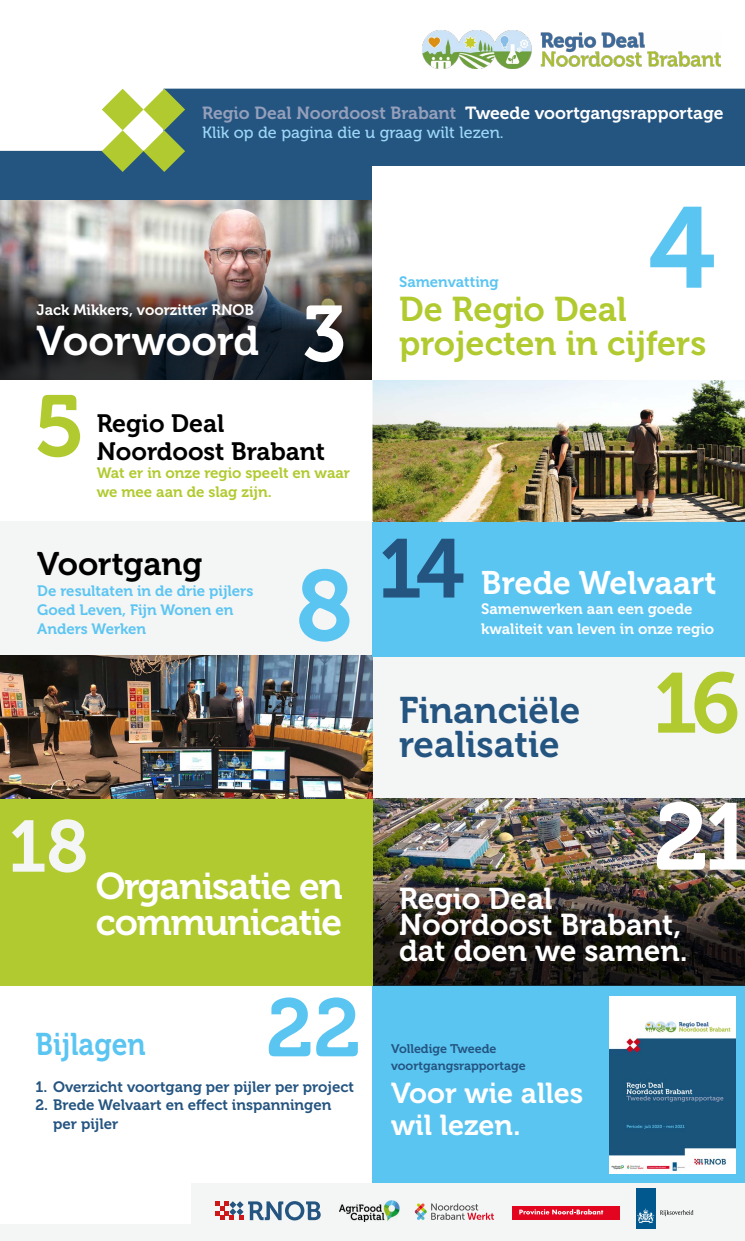
<style>
.page{position:relative;width:745px;height:1241px;background:#fff}
.page>*{position:absolute;margin:0;border:0;box-sizing:border-box;transform-origin:0 0}
.t1{font:114.12px "Museo 700";color:#5bc5f2}
.t2{font:99.12px "Museo 700";color:#5bc5f2}
.t3{font:94.25px "Museo 700";color:#fff}
.t4{font:86.25px "Museo 700";color:#b1ca2f}
.t5{font:84.5px "Museo 700";color:#b1ca2f}
.t6{font:82.75px "Museo 700";color:#245480}
.t7{font:81.5px "Museo 700";color:#5bc5f2}
.t8{font:78.5px "Museo 700";color:#fff}
.t9{font:41.25px "Museo 700";color:#fff}
.t10{font:37.12px/35.6px "Museo 700";letter-spacing:-.03em;color:#fff;text-align:right}
.t11{font:36.88px/33.9px "Museo 700";color:#245480}
.t12{font:34.25px/34.2px "Museo 700";color:#b1ca2f}
.t13{font:32.5px "Museo 700";color:#fff}
.t14{font:32.5px "Museo 700";color:#000}
.t15{font:31.25px "Museo 700";color:#5bc5f2;scale:.9 1}
.t16{font:30px/26.2px "Museo 700";color:#fff}
.t17{font:28.75px/32.5px "Museo 700";color:#fff}
.t18{font:25px/27.5px "Museo 700";color:#000}
.t19{font:17.5px "Museo 700";color:#fff}
.t20{font:16.25px "Museo 500";color:#9cd7f7}
.t21{font:15px/18.8px "Museo 700";color:#245480}
.t22{font:15px/20px "Museo 700";color:#fff}
.t23{font:15px/18.8px "Museo 700";color:#5bc5f2}
.t24{font:15px/18.8px "Museo 700";color:#b1ca2f}
.t25{font:12.5px/17.5px "Museo 700";color:#245480}
.s1{color:#949fbb}
</style>
<div class="page">
<div style="left:372px;top:652px;width:372px;height:145px;background:#f4f5f5"></div>
<img style="left:372px;top:380px;width:372px;height:142px">
<img style="left:372px;top:798px;width:372px;height:28px">
<svg style="left:0;top:89px;width:744px;height:111px;background:#39658c"></svg>
<div style="left:372px;top:985px;width:372px;height:198px;background:#5bc5f2"></div>
<div style="left:0;top:522px;width:372px;height:134px;background:#f4f5f5"></div>
<svg style="left:102px;top:89px;width:83px;height:83px"></svg>
<img style="left:0;top:200px;width:372px;height:20px">
<img style="left:0;top:220px;width:372px;height:159px">
<img style="left:372px;top:826px;width:372px;height:159px">
<div style="left:0;top:798px;width:372px;height:187px;background:#b1ca2f"></div>
<img style="left:0;top:656px;width:372px;height:142px">
<div style="left:0;top:1183px;width:744px;height:57px;background:#f4f5f5"></div>
<div style="left:0;top:1178px;width:191px;height:44px;background:#fff"></div>
<img style="left:609px;top:996px;width:125px;height:176px">
<div style="left:372px;top:166px;width:372px;height:213px;background:#fff"></div>
<img style="left:422px;top:31px;width:298px;height:38px">
<div style="left:372px;top:522px;width:372px;height:134px;background:#5bc5f2"></div>
<svg style="left:215px;top:1201px;width:105px;height:19px"></svg>
<div style="left:512px;top:1205px;width:107px;height:13px;background:#e30520"></div>
<svg style="left:519px;top:1209px;width:84px;height:5px"></svg>
<img style="left:339px;top:1200px;width:60px;height:21px">
<svg style="left:414px;top:1203px;width:79px;height:16px"></svg>
<div style="left:635px;top:1187px;width:20px;height:41px;background:#00588e"></div>
<svg style="left:637px;top:1208px;width:16px;height:15px"></svg>
<svg style="left:660px;top:1210px;width:32px;height:5px"></svg>
<p class="t19" style="left:202px;top:103px;width:522px"><span class="s1">Regio Deal Noordoost Brabant</span> Tweede voortgangsrapportage</p>
<p class="t20" style="left:202px;top:123px;width:303px">Klik op de pagina die u graag wilt lezen.</p>
<p class="t22" style="left:37px;top:300px;width:219px">Jack Mikkers, voorzitter RNOB</p>
<h3 class="t9" style="left:37px;top:318px;width:224px">Voorwoord</h3>
<h3 class="t8" style="left:302px;top:290px;width:45px">3</h3>
<h3 class="t4" style="left:33px;top:378px;width:53px">5</h3>
<h3 class="t18" style="left:97px;top:410px;width:230px">Regio Deal<br>Noordoost Brabant</h3>
<p class="t24" style="left:97px;top:464px;width:255px">Wat er in onze regio speelt en waar we mee aan de slag zijn.</p>
<h3 class="t14" style="left:37px;top:545px;width:167px">Voortgang</h3>
<p class="t23" style="left:37px;top:581px;width:218px">De resultaten in de drie pijlers<br>Goed Leven, Fijn Wonen en<br>Anders Werken</p>
<h2 class="t2" style="left:295px;top:551px;width:59px">8</h2>
<h3 class="t10" style="left:8px;top:868px;width:336px"><sup>18</sup> Organisatie en communicatie</h3>
<h3 class="t15" style="left:35px;top:1026px;width:124px">Bijlagen</h3>
<h3 class="t7" style="left:266px;top:982px;width:96px">22</h3>
<p class="t21" style="left:35px;top:1076px;width:320px">1. Overzicht voortgang per pijler per project</p>
<p class="t21" style="left:53px;top:1095px;width:279px;text-indent:-18px">2. Brede Welvaart en effect inspanningen per pijler</p>
<h1 class="t1" style="left:647px;top:185px;width:69px">4</h1>
<p class="t23" style="left:399px;top:272px;width:101px">Samenvatting</p>
<h3 class="t12" style="left:399px;top:292px;width:308px">De Regio Deal projecten in cijfers</h3>
<h3 class="t6" style="left:378px;top:522px;width:88px">14</h3>
<h3 class="t13" style="left:481px;top:565px;width:236px">Brede Welvaart</h3>
<p class="t22" style="left:481px;top:599px;width:234px">Samenwerken aan een goede kwaliteit van leven in onze regio</p>
<h3 class="t11" style="left:399px;top:693px;width:183px">Financiële realisatie</h3>
<h3 class="t5" style="left:652px;top:656px;width:89px">16</h3>
<h3 class="t3" style="left:653px;top:784px;width:102px">21</h3>
<h3 class="t16" style="left:399px;top:885px;width:290px">Regio Deal<br>Noordoost Brabant, dat doen we samen.</h3>
<p class="t25" style="left:391px;top:1039px;width:136px">Volledige Tweede voortgangsrapportage</p>
<h3 class="t17" style="left:391px;top:1076px;width:193px">Voor wie alles wil lezen.</h3>
</div>
